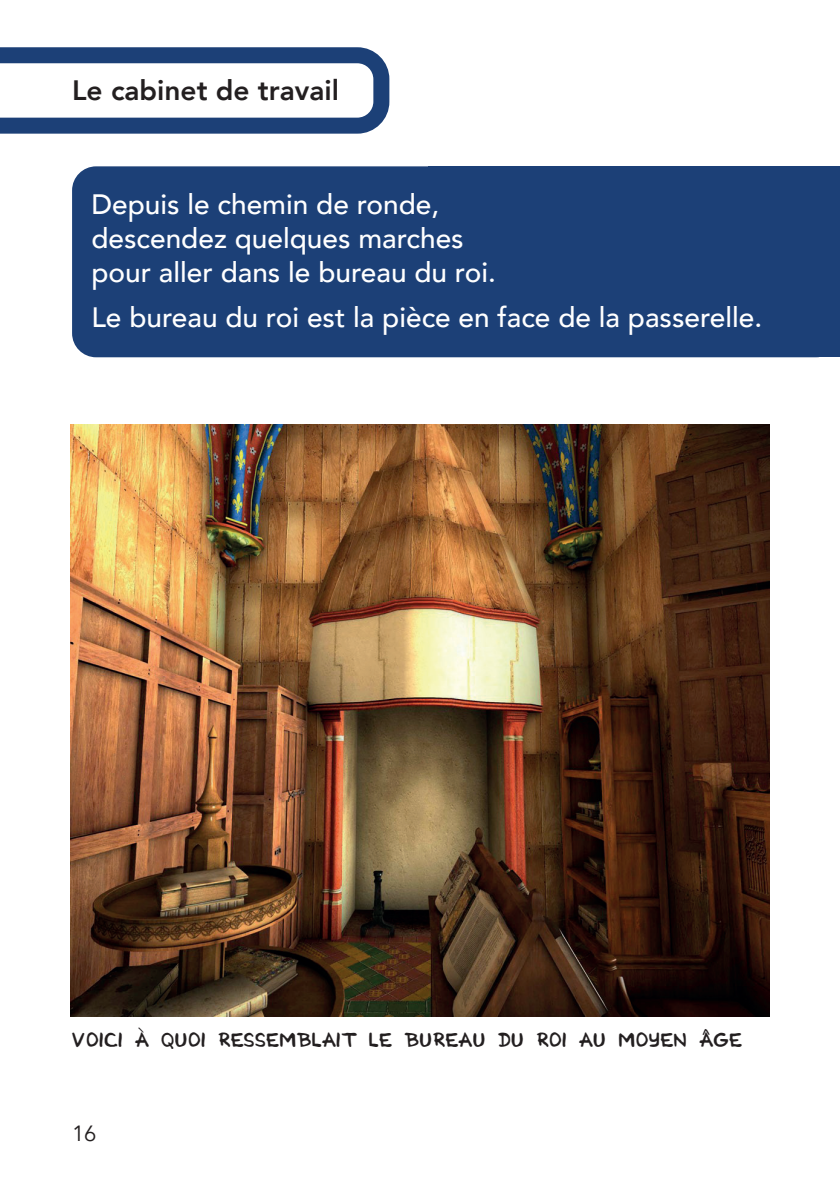
<style>
.page{position:relative;width:840px;height:1191px;background:#fff}
.page>*{position:absolute;margin:0;border:0;box-sizing:border-box;transform-origin:0 0}
.t1{font:500 28px/33.6px "Avenir";color:#fff}
.t2{font:800 28px "Avenir";color:#231f20}
.t3{font:22px "Avenir";color:#231f20}
.t4{font:19.6px "Cartoonist Simple";color:#231f20}
</style>
<div class="page">
<div style="left:72px;top:166px;width:767px;height:191px;background:#1c4077;border-radius:24px"></div>
<div style="left:428px;top:166px;width:411px;height:191px;background:#1c4077"></div>
<svg style="left:0;top:47px;width:389px;height:87px"></svg>
<img style="left:70px;top:425px;width:699px;height:591px">
<hr style="left:839px;top:895px;width:1px;height:151px;background:#1c4077">
<p class="t2" style="left:72px;top:68px;width:268px">Le cabinet de travail</p>
<p class="t1" style="left:91px;top:186px;width:406px">Depuis le chemin de ronde, descendez quelques marches pour aller dans le bureau du roi.</p>
<p class="t1" style="left:91px;top:298px;width:672px">Le bureau du roi est la pièce en face de la passerelle.</p>
<p class="t4" style="left:72px;top:1025px;width:160px">VOICI À QUOI RESSE</p>
<p class="t4" style="left:279px;top:1025px;width:154px">MBLAIT LE BURE</p>
<p class="t4" style="left:458px;top:1025px;width:216px">AU DU ROI AU MOYEN</p>
<p class="t4" style="left:699px;top:1025px;width:30px">ÂGE</p>
<p class="t3" style="left:72px;top:1120px;width:26px">16</p>
</div>
